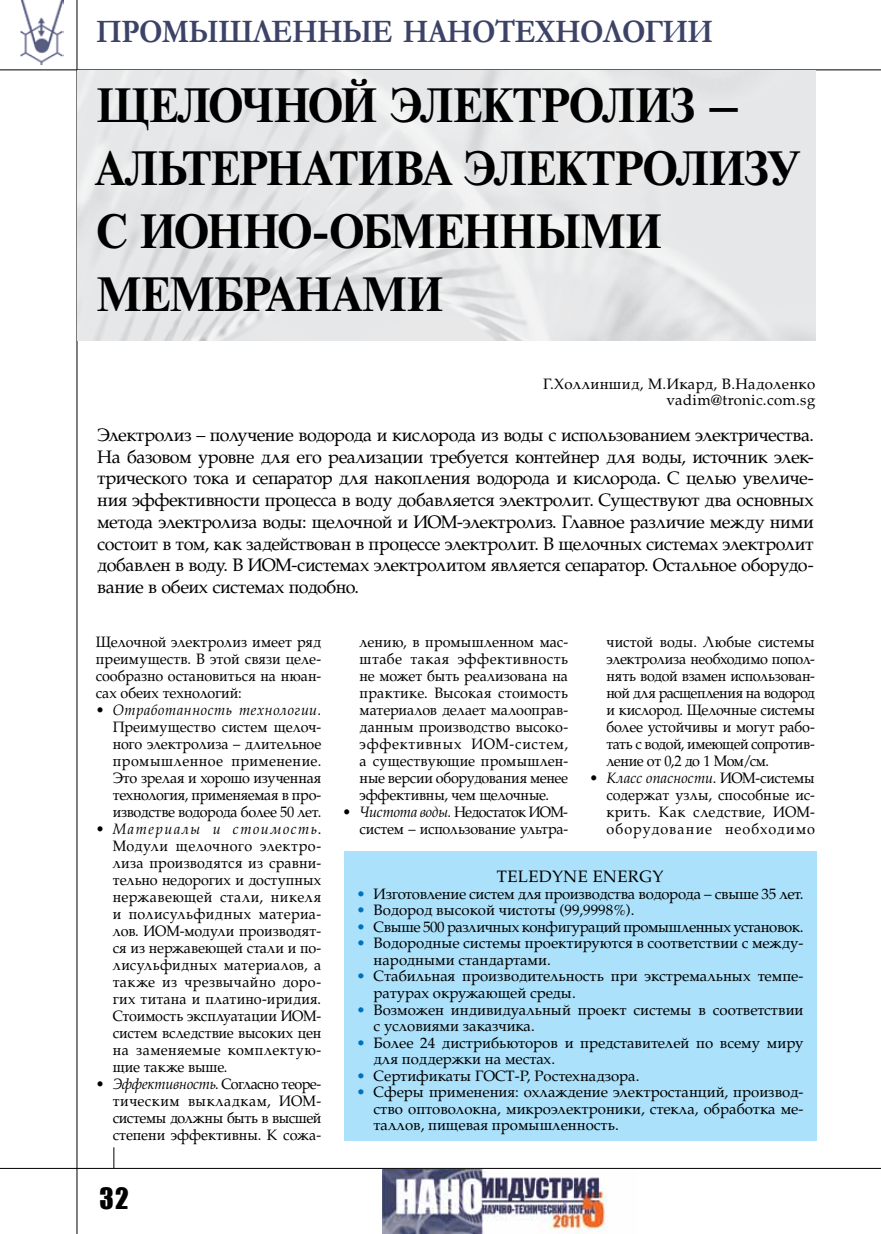
<style>
.page{position:relative;width:881px;height:1234px;background:#fff}
.page>*{position:absolute;margin:0;border:0;box-sizing:border-box;transform-origin:0 0}
.t1{font:700 48px/63px "Newton C";letter-spacing:-.025em;color:#000;scale:.95 1}
.t2{font:700 33px "Garamond";letter-spacing:-.02em;color:#3d4367;scale:.9 1}
.t3{font:27px "Impact";color:#000}
.t4{font:18px/21.8px "AG Palatial C";letter-spacing:-.025em;color:#000;text-align:justify}
.t5{font:16.5px "AG Palatial C";letter-spacing:.025em;color:#000}
.t6{font:15px/17px "AG Palatial C";color:#000;text-align:justify;scale:.96 1}
.t7{font:15px/16.5px "AG Palatial C";color:#000}
.t8{font:15px/17px "AG Palatial C";letter-spacing:-.03em;color:#000;text-align:right;scale:.96 1}
.t9{font:15px "AG Palatial C";letter-spacing:-.02em;color:#000}
.t10{font:15px "AG Palatial C";letter-spacing:-.03em;color:#000}
.t11{font:15px/16.5px "AG Palatial C";letter-spacing:.02em;color:#000;text-align:right}
.s1{font-style:italic}
.s2{color:#0072bc}
</style>
<div class="page">
<hr style="left:0;top:69px;width:880px;height:1px;background:#000">
<hr style="left:0;top:1167px;width:880px;height:1px;background:#000">
<hr style="left:77px;top:0;width:1px;height:1233px;background:#000">
<svg style="left:113px;top:1147px;width:1px;height:20px"></svg>
<img style="left:20px;top:0;width:44px;height:65px">
<img style="left:382px;top:1168px;width:255px;height:65px">
<img style="left:77px;top:70px;width:738px;height:270px">
<div style="left:343px;top:850px;width:472px;height:290px;background:#abe1fa"></div>
<h2 class="t2" style="left:96px;top:9px;width:686px">Промышленные нанотехнологии</h2>
<h1 class="t1" style="left:96px;top:74px;width:741px">Щелочной электролиз – альтернатива электролизу с ионно-обменными мембранами</h1>
<p class="t11" style="left:543px;top:375px;width:273px">Г.Холлиншид, М.Икард, В.Надоленко vadim@tronic.com.sg</p>
<p class="t4" style="left:97px;top:424px;width:718px">Электролиз – получение водорода и кислорода из воды с использованием электричества.<br>На базовом уровне для его реализации требуется контейнер для воды, источник элек&shy;трического тока и сепаратор для накопления водорода и кислорода. С целью увеличе&shy;ния эффективности процесса в воду добавляется электролит. Существуют два основных метода электролиза воды: щелочной и ИОМ-электролиз. Главное различие между ними состоит в том, как задействован в процессе электролит. В щелочных системах электролит добавлен в воду. В ИОМ-системах электролитом является сепаратор. Остальное оборудо&shy;вание в обеих системах подобно.</p>
<p class="t6" style="left:96px;top:633px;width:236px">Щелочной электролиз имеет ряд преимуществ. В этой связи целе&shy;сообразно остановиться на нюан&shy;сах обеих технологий:</p>
<p class="t6" style="left:113px;top:701px;width:219px;text-indent:-17px">• <span class="s1">Отработанность технологии.<br></span>Преимущество систем щелоч&shy;ного электролиза – длительное промышленное применение.<br>Это зрелая и хорошо изученная технология, применяемая в про&shy;изводстве водорода более 50 лет.</p>
<p class="t6" style="left:113px;top:820px;width:219px;text-indent:-17px">• <span class="s1">Материалы и стоимость</span>.<br>Модули щелочного электро&shy;лиза производятся из сравни&shy;тельно недорогих и доступных нержавеющей стали, никеля и полисульфидных материа&shy;лов. ИОМ-модули производят&shy;ся из нержавеющей стали и по&shy;лисульфидных материалов, а также из чрезвычайно доро&shy;гих титана и платино-иридия.<br>Стоимость эксплуатации ИОМ&shy;систем вследствие высоких цен на заменяемые комплектую&shy;щие также выше.</p>
<p class="t6" style="left:113px;top:1075px;width:219px;text-indent:-17px">• <span class="s1">Эффективность</span>. Согласно теоре&shy;тическим выкладкам, ИОМ&shy;системы должны быть в высшей степени эффективны. К сожа-</p>
<h3 class="t3" style="left:99px;top:1176px;width:31px">32</h3>
<p class="t6" style="left:359px;top:633px;width:219px">лению, в промышленном мас&shy;штабе такая эффективность не может быть реализована на практике. Высокая стоимость материалов делает малооправ&shy;данным производство высоко&shy;эффективных ИОМ-систем, а существующие промышлен&shy;ные версии оборудования менее эффективны, чем щелочные.</p>
<p class="t8" style="left:342px;top:803px;width:236px">• <span class="s1">Чистота воды.</span> Недостаток ИОМ&shy;систем – использование ультра-</p>
<p class="t6" style="left:606px;top:633px;width:219px">чистой воды. Любые системы электролиза необходимо попол&shy;нять водой взамен использован&shy;ной для расщепления на водород и кислород. Щелочные системы более устойчивы и могут рабо&shy;тать с водой, имеющей сопротив&shy;ление от 0,2 до 1 Мом/см.</p>
<p class="t6" style="left:606px;top:769px;width:219px;text-indent:-17px">• <span class="s1">Класс опасности</span>. ИОМ-системы содержат узлы, способные ис&shy;крить. Как следствие, ИОМ&shy;оборудование необходимо</p>
<p class="t5" style="left:496px;top:867px;width:168px">Teledyne Energy</p>
<p class="t9" style="left:356px;top:884px;width:448px"><span class="s2">•</span> Изготовление систем для производства водорода – свыше 35 лет.</p>
<p class="t7" style="left:356px;top:902px;width:279px"><span class="s2">•</span> Водород высокой чистоты (99,9998%).</p>
<p class="t10" style="left:356px;top:917px;width:448px"><span class="s2">•</span> Свыше 500 различных конфигураций промышленных установок.</p>
<p class="t7" style="left:373px;top:935px;width:431px;text-indent:-17px"><span class="s2">•</span> Водородные системы проектируются в соответствии с между&shy;народными стандартами.</p>
<p class="t7" style="left:373px;top:968px;width:431px;text-indent:-17px"><span class="s2">•</span> Стабильная производительность при экстремальных темпе&shy;ратурах окружающей среды.</p>
<p class="t7" style="left:373px;top:1001px;width:431px;text-indent:-17px"><span class="s2">•</span> Возможен индивидуальный проект системы в соответствии с условиями заказчика.</p>
<p class="t7" style="left:373px;top:1034px;width:431px;text-indent:-17px"><span class="s2">•</span> Более 24 дистрибьюторов и представителей по всему миру для поддержки на местах.</p>
<p class="t7" style="left:356px;top:1067px;width:284px"><span class="s2">•</span> Сертификаты ГОСТ-Р, Ростехнадзора.</p>
<p class="t7" style="left:373px;top:1083px;width:431px;text-align:justify;text-indent:-17px"><span class="s2">•</span> Сферы применения: охлаждение электростанций, производ&shy;ство оптоволокна, микроэлектроники, стекла, обработка ме&shy;таллов, пищевая промышленность.</p>
</div>
